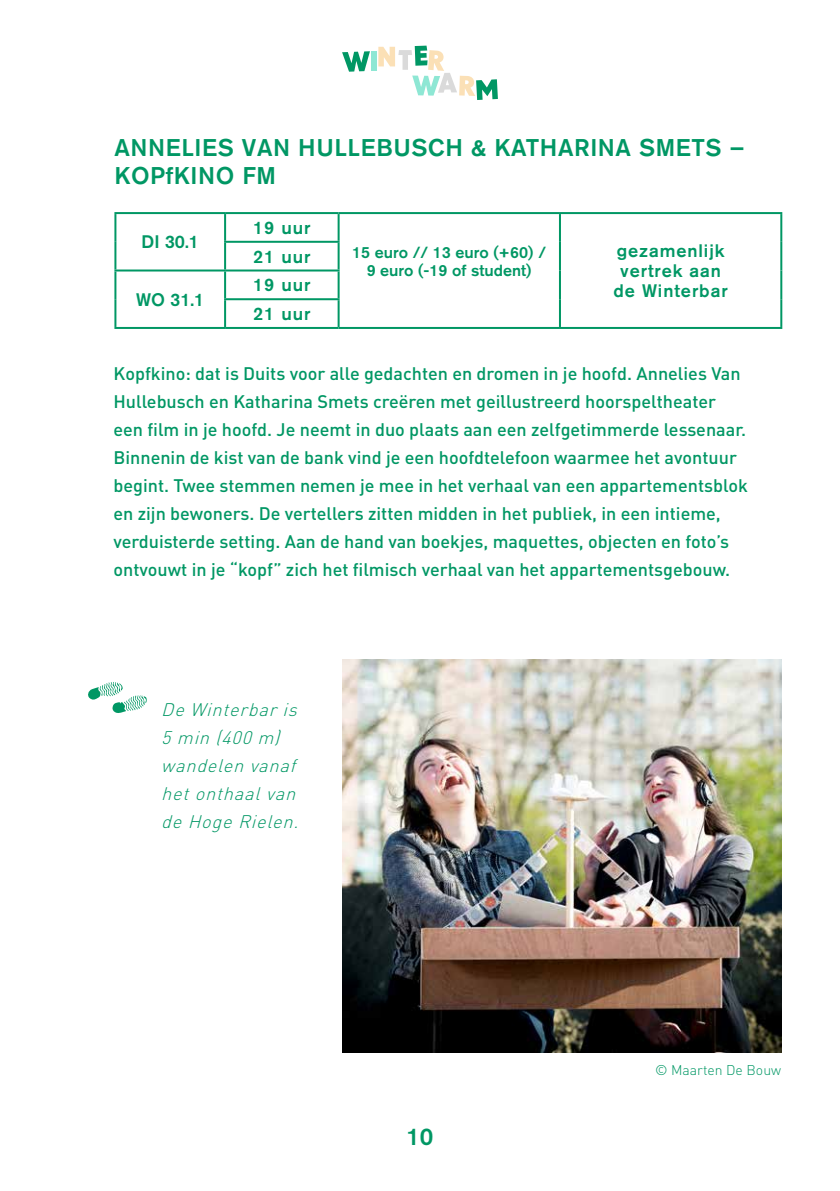
<style>
.page{position:relative;width:840px;height:1191px;background:#fff}
.page>*{position:absolute;margin:0;border:0;box-sizing:border-box;transform-origin:0 0}
.t1{font:500 24px/28px "Akzidenz Grotesk BQ";letter-spacing:.025em;color:#009764}
.t2{font:500 18px/28px "DIN";color:#009764}
.t3{font:500 18px/20px "Akzidenz Grotesk BQ";letter-spacing:.05em;color:#009764;text-align:center}
.t4{font:italic 300 18px/28px "DIN";color:#009764}
.t5{font:500 16px/18px "Akzidenz Grotesk BQ";color:#009764;text-align:center}
.t6{font:300 14px "DIN";color:#009764}
</style>
<div class="page">
<svg style="left:342px;top:51px;width:28px;height:21px"></svg>
<div style="left:371px;top:51px;width:5px;height:20px;background:#8ee7d4"></div>
<svg style="left:378px;top:46px;width:119px;height:54px"></svg>
<img style="left:342px;top:659px;width:438px;height:393px">
<hr style="left:114px;top:212px;width:111px;height:2px;background:#009764">
<hr style="left:114px;top:214px;width:2px;height:28px;background:#009764">
<hr style="left:225px;top:212px;width:113px;height:2px;background:#009764">
<hr style="left:224px;top:214px;width:2px;height:27px;background:#009764">
<hr style="left:338px;top:212px;width:221px;height:2px;background:#009764">
<hr style="left:337px;top:214px;width:2px;height:27px;background:#009764">
<hr style="left:559px;top:212px;width:222px;height:2px;background:#009764">
<hr style="left:558px;top:214px;width:2px;height:28px;background:#009764">
<hr style="left:779px;top:214px;width:2px;height:28px;background:#009764">
<hr style="left:114px;top:242px;width:2px;height:27px;background:#009764">
<hr style="left:224px;top:241px;width:115px;height:2px;background:#009764">
<hr style="left:224px;top:243px;width:2px;height:26px;background:#009764">
<hr style="left:337px;top:243px;width:2px;height:26px;background:#009764">
<hr style="left:558px;top:242px;width:2px;height:28px;background:#009764">
<hr style="left:779px;top:242px;width:2px;height:28px;background:#009764">
<hr style="left:114px;top:269px;width:111px;height:2px;background:#009764">
<hr style="left:114px;top:271px;width:2px;height:28px;background:#009764">
<hr style="left:225px;top:269px;width:114px;height:2px;background:#009764">
<hr style="left:224px;top:271px;width:2px;height:27px;background:#009764">
<hr style="left:337px;top:271px;width:2px;height:27px;background:#009764">
<hr style="left:558px;top:270px;width:2px;height:29px;background:#009764">
<hr style="left:779px;top:270px;width:2px;height:29px;background:#009764">
<hr style="left:114px;top:299px;width:2px;height:28px;background:#009764">
<hr style="left:224px;top:298px;width:115px;height:2px;background:#009764">
<hr style="left:224px;top:300px;width:2px;height:27px;background:#009764">
<hr style="left:337px;top:300px;width:2px;height:27px;background:#009764">
<hr style="left:558px;top:299px;width:2px;height:28px;background:#009764">
<hr style="left:779px;top:299px;width:2px;height:28px;background:#009764">
<hr style="left:114px;top:327px;width:111px;height:2px;background:#009764">
<hr style="left:225px;top:327px;width:113px;height:2px;background:#009764">
<hr style="left:338px;top:327px;width:221px;height:2px;background:#009764">
<hr style="left:559px;top:327px;width:222px;height:2px;background:#009764">
<svg style="left:88px;top:682px;width:59px;height:31px"></svg>
<h1 class="t1" style="left:114px;top:133px;width:631px">ANNELIES VAN HULLEBUSCH &amp; KATHARINA SMETS –<br>KOPfKINO FM</h1>
<p class="t3" style="left:141px;top:231px;width:59px">DI 30.1</p>
<p class="t3" style="left:136px;top:289px;width:70px">WO 31.1</p>
<p class="t3" style="left:253px;top:217px;width:59px">19 uur</p>
<p class="t3" style="left:253px;top:246px;width:59px">21 uur</p>
<p class="t3" style="left:253px;top:270px;width:59px;line-height:28.8px;text-align:left">19 uur<br>21 uur</p>
<p class="t5" style="left:352px;top:243px;width:195px">15 euro // 13 euro (+60) /<br>9 euro (-19 of student)</p>
<p class="t3" style="left:613px;top:240px;width:116px">gezamenlijk vertrek aan de Winterbar</p>
<p class="t2" style="left:113px;top:359px;width:635px">Kopfkino: dat is Duits voor alle gedachten en dromen in je hoofd. Annelies Van Hullebusch en Katharina Smets creëren met geïllustreerd hoorspeltheater een film in je hoofd. Je neemt in duo plaats aan een zelfgetimmerde lessenaar.<br>Binnenin de kist van de bank vind je een hoofdtelefoon waarmee het avontuur begint. Twee stemmen nemen je mee in het verhaal van een appartementsblok en zijn bewoners. De vertellers zitten midden in het publiek, in een intieme, verduisterde setting. Aan de hand van boekjes, maquettes, objecten en foto’s ontvouwt in je “kopf” zich het filmisch verhaal van het appartementsgebouw.</p>
<p class="t4" style="left:161px;top:695px;width:144px">De Winterbaris<br>5 min (400 m) wandelen vanaf hetonthaalvan de Hoge Rielen.</p>
<h1 class="t1" style="left:406px;top:1122px;width:28px">10</h1>
<p class="t6" style="left:654px;top:1061px;width:127px">© Maarten De Bouw</p>
</div>
